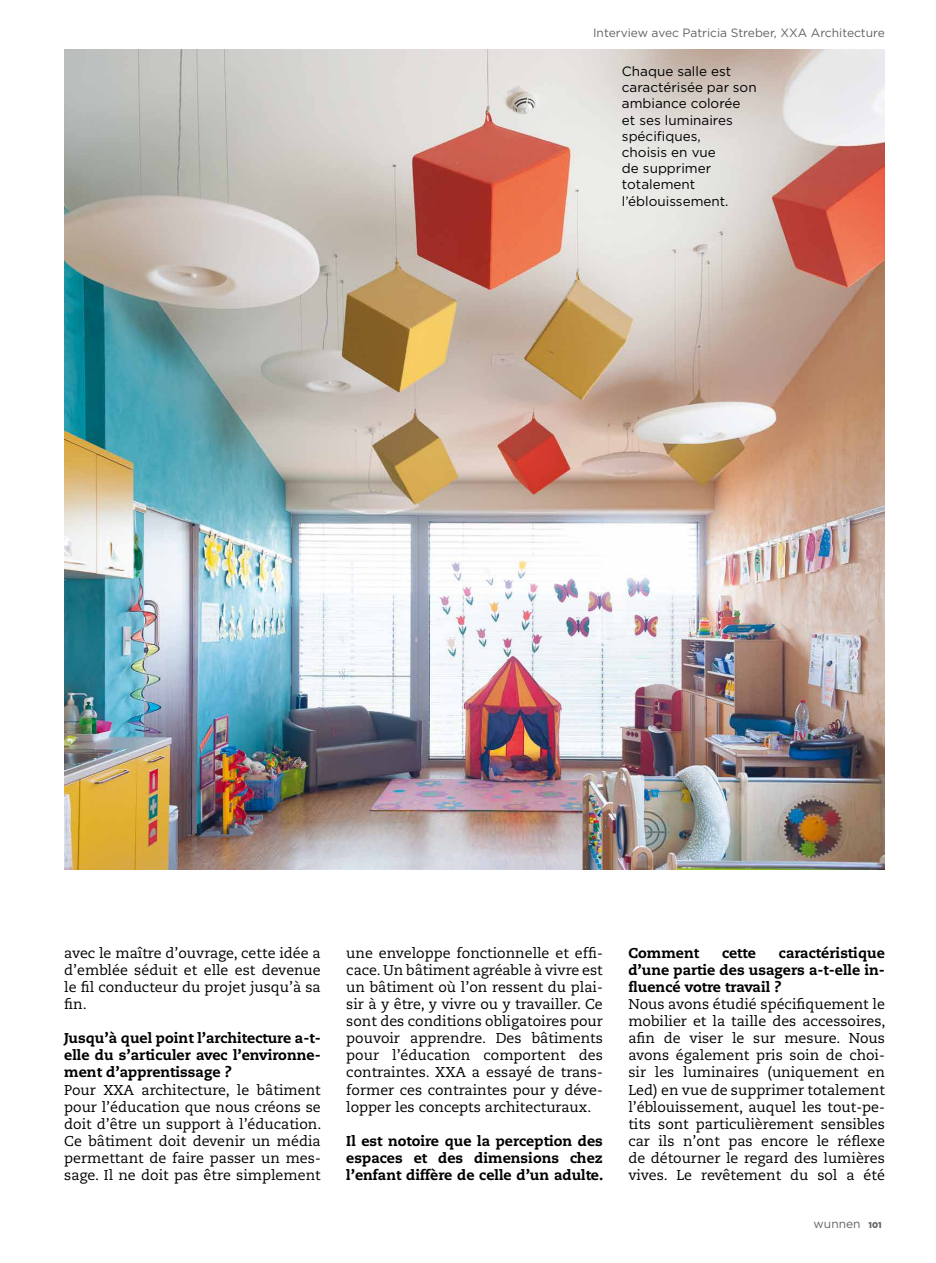
<style>
.page{position:relative;width:936px;height:1263px;background:#fff}
.page>*{position:absolute;margin:0;border:0;box-sizing:border-box;transform-origin:0 0}
.t1{font:14.25px/17.1px "Caecilia LT Std";color:#000;text-align:justify}
.t2{font:800 14.25px/17.1px "Caecilia LT Std";color:#000;text-align:justify}
.t3{font:13.5px/16.2px "Gotham";color:#000}
.t4{font:12px "Gotham";color:#636362}
.s1{font-weight:900;font-size:8.4px}
</style>
<div class="page">
<img style="left:64px;top:49px;width:820px;height:820px">
<p class="t4" style="left:593px;top:25px;width:293px">Interview avec Patricia Streber, XXA Architecture</p>
<p class="t3" style="left:622px;top:63px;width:136px">Chaque salle est caractérisée par son ambiance colorée et ses luminaires spécifiques,<br>choisis en vue<br>de supprimer totalement l’éblouissement.</p>
<p class="t1" style="left:64px;top:944px;width:258px">avec le maître d’ouvrage, cette idée a d’emblée séduit et elle est devenue le fil conducteur du projet jusqu’à sa fin.</p>
<p class="t2" style="left:64px;top:1030px;width:258px">Jusqu’à quel point l’architecture a-t&shy;elle du s’articuler avec l’environne&shy;ment d’apprentissage ?</p>
<p class="t1" style="left:64px;top:1081px;width:258px">Pour XXA architecture, le bâtiment pour l’éducation que nous créons se doit d’être un support à l’éducation.<br>Ce bâtiment doit devenir un média permettant de faire passer un mes&shy;sage. Il ne doit pas être simplement</p>
<p class="t1" style="left:346px;top:944px;width:258px">une enveloppe fonctionnelle et effi&shy;cace. Un bâtiment agréable à vivre est un bâtiment où l’on ressent du plai&shy;sir à y être, y vivre ou y travailler. Ce sont des conditions obligatoires pour pouvoir apprendre. Des bâtiments pour l’éducation comportent des contraintes. XXA a essayé de trans&shy;former ces contraintes pour y déve&shy;lopper les concepts architecturaux.</p>
<p class="t2" style="left:346px;top:1132px;width:258px">Il est notoire que la perception des espaces et des dimensions chez l’enfant diffère de celle d’un adulte.</p>
<p class="t2" style="left:628px;top:944px;width:258px;text-indent:150px">caractéristique d’une partie des usagers a-t-elle in&shy;fluencé votre travail ?</p>
<p class="t1" style="left:628px;top:996px;width:258px">Nous avons étudié spécifiquement le mobilier et la taille des accessoires, afin de viser le sur mesure. Nous avons également pris soin de choi&shy;sir les luminaires (uniquement en Led) en vue de supprimer totalement l’éblouissement, auquel les tout-pe&shy;tits sont particulièrement sensibles car ils n’ont pas encore le réflexe de détourner le regard des lumières vives. Le revêtement du sol a été</p>
<p class="t2" style="left:628px;top:944px;width:72px">Comment</p>
<p class="t2" style="left:722px;top:944px;width:36px">cette</p>
<p class="t4" style="left:813px;top:1216px;width:70px">wunnen <span class="s1">101</span></p>
</div>
